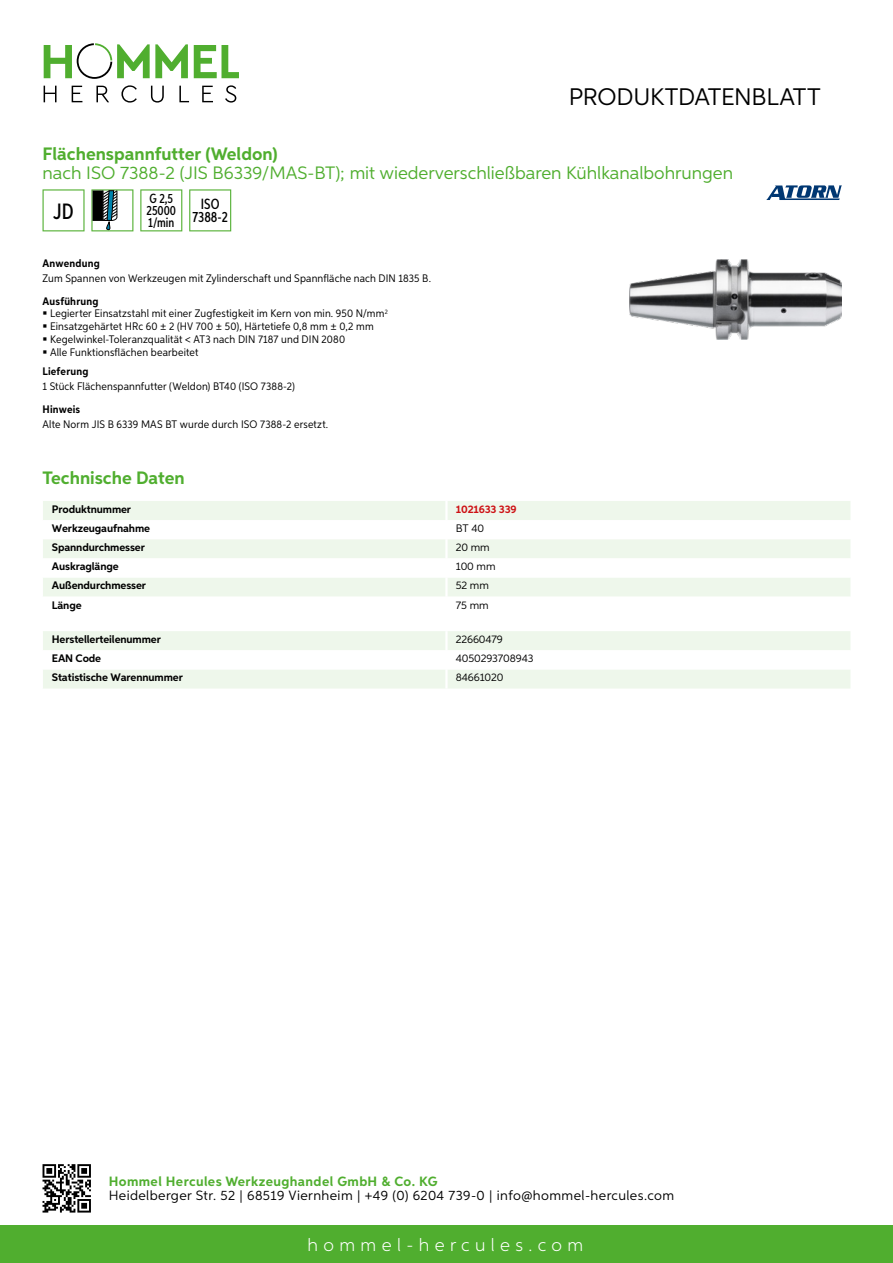
<style>
.page{position:relative;width:893px;height:1263px;background:#fff}
.page>*{position:absolute;margin:0;border:0;box-sizing:border-box;transform-origin:0 0}
.t1{font:24px "Aspira";letter-spacing:-.01em;color:#000}
.t2{font:500 22.2px "Aspira XX Nar";color:#000}
.t3{font:18px "Aspira";color:#50ae2f}
.t4{font:700 18px "Aspira";color:#50ae2f}
.t5{font:300 18px "Aspira";letter-spacing:.3em;color:#fff}
.t6{font:500 14.85px/13.4px "Aspira XX Nar";color:#000;text-align:center}
.t7{font:13.5px "Aspira";letter-spacing:.03em;color:#000}
.t8{font:700 13.5px "Aspira";letter-spacing:.03em;color:#50ae2f}
.t9{font:500 13.35px/11.9px "Aspira XX Nar";color:#000}
.t10{font:10.95px/12.8px "Aspira Nar";letter-spacing:.015em;color:#000}
.t11{font:700 10.95px "Aspira";letter-spacing:-.01em;color:#000}
.t12{font:10.95px "Aspira";letter-spacing:-.01em;color:#000}
.t13{font:700 10.95px "Aspira Nar";letter-spacing:.02em;color:#000}
.t14{font:700 10.95px "Aspira";letter-spacing:-.01em;color:#cd1013}
.s1{font-weight:700}
</style>
<div class="page">
<div style="left:0;top:1226px;width:893px;height:37px;background:#50ae2f"></div>
<svg style="left:43px;top:1164px;width:48px;height:48px"></svg>
<svg style="left:194px;top:45px;width:45px;height:33px"></svg>
<svg style="left:44px;top:43px;width:144px;height:36px"></svg>
<svg style="left:44px;top:86px;width:13px;height:16px"></svg>
<svg style="left:72px;top:86px;width:10px;height:16px"></svg>
<svg style="left:96px;top:86px;width:13px;height:16px"></svg>
<svg style="left:121px;top:85px;width:16px;height:18px"></svg>
<svg style="left:151px;top:86px;width:13px;height:17px"></svg>
<svg style="left:179px;top:86px;width:10px;height:16px"></svg>
<svg style="left:202px;top:86px;width:11px;height:16px"></svg>
<svg style="left:225px;top:85px;width:11px;height:18px"></svg>
<div style="left:43px;top:501px;width:807px;height:19px;background:#eef7eb"></div>
<svg style="left:43px;top:539px;width:807px;height:57px;fill:#eef7eb"></svg>
<hr style="left:445px;top:501px;width:3px;height:19px;background:#fff">
<hr style="left:445px;top:539px;width:3px;height:19px;background:#fff">
<hr style="left:445px;top:558px;width:3px;height:19px;background:#fff">
<hr style="left:445px;top:577px;width:3px;height:20px;background:#fff">
<svg style="left:43px;top:631px;width:807px;height:57px"></svg>
<hr style="left:445px;top:669px;width:3px;height:19px;background:#fff">
<svg style="left:43px;top:189px;width:42px;height:42px"></svg>
<svg style="left:91px;top:189px;width:42px;height:42px"></svg>
<svg style="left:140px;top:189px;width:42px;height:42px"></svg>
<svg style="left:189px;top:189px;width:42px;height:42px"></svg>
<img style="left:629px;top:259px;width:213px;height:80px">
<svg style="left:766px;top:185px;width:76px;height:15px"></svg>
<h1 class="t1" style="left:569px;top:82px;width:253px">Produktdatenblatt</h1>
<h3 class="t4" style="left:43px;top:142px;width:237px">Flächenspannfutter (Weldon)</h3>
<h3 class="t3" style="left:43px;top:162px;width:692px">nach ISO 7388-2 (JIS B6339/MAS-BT); mit wiederverschließbaren Kühlkanalbohrungen</h3>
<h2 class="t2" style="left:53px;top:197px;width:22px">JD</h2>
<p class="t9" style="left:147px;top:193px;width:31px">G 2,5<br>25000<br>1/min</p>
<h3 class="t6" style="left:193px;top:197px;width:37px">ISO<br>7388-2</h3>
<p class="t13" style="left:43px;top:257px;width:59px">Anwendung</p>
<p class="t10" style="left:43px;top:272px;width:390px">Zum Spannen von Werkzeugen mit Zylinderschaft und Spannfläche nach DIN 1835 B.</p>
<p class="t10" style="left:50px;top:294px;width:339px;text-indent:-8px"><span class="s1">Ausführung<br></span>Legierter Einsatzstahl mit einer Zugfestigkeit im Kern von min. 950 N/mm<sup>2<br></sup>Einsatzgehärtet HRc 60 ± 2 (HV 700 ± 50), Härtetiefe 0,8 mm ± 0,2 mm Kegelwinkel-Toleranzqualität &lt; AT3 nach DIN 7187 und DIN 2080<br>Alle Funktionsflächen bearbeitet</p>
<p class="t13" style="left:43px;top:364px;width:47px">Lieferung</p>
<p class="t10" style="left:43px;top:380px;width:254px">1 Stück Flächenspannfutter (Weldon) BT40 (ISO 7388-2)</p>
<p class="t13" style="left:43px;top:403px;width:39px">Hinweis</p>
<p class="t10" style="left:43px;top:418px;width:287px">Alte Norm JIS B 6339 MAS BT wurde durch ISO 7388-2 ersetzt.</p>
<h3 class="t4" style="left:43px;top:467px;width:144px">Technische Daten</h3>
<p class="t11" style="left:52px;top:502px;width:81px">Produktnummer</p>
<p class="t14" style="left:456px;top:502px;width:62px">1021633 339</p>
<p class="t11" style="left:52px;top:521px;width:100px">Werkzeugaufnahme</p>
<p class="t12" style="left:456px;top:522px;width:30px">BT 40</p>
<p class="t11" style="left:52px;top:541px;width:95px">Spanndurchmesser</p>
<p class="t12" style="left:456px;top:541px;width:35px">20 mm</p>
<p class="t11" style="left:52px;top:560px;width:68px">Auskraglänge</p>
<p class="t12" style="left:456px;top:560px;width:41px">100 mm</p>
<p class="t11" style="left:52px;top:579px;width:96px">Außendurchmesser</p>
<p class="t12" style="left:456px;top:579px;width:35px">52 mm</p>
<p class="t11" style="left:52px;top:598px;width:31px">Länge</p>
<p class="t12" style="left:456px;top:598px;width:34px">75 mm</p>
<p class="t11" style="left:52px;top:633px;width:111px">Herstellerteilenummer</p>
<p class="t12" style="left:456px;top:633px;width:49px">22660479</p>
<p class="t11" style="left:52px;top:652px;width:51px">EAN Code</p>
<p class="t12" style="left:456px;top:652px;width:79px">4050293708943</p>
<p class="t11" style="left:52px;top:671px;width:132px">Statistische Warennummer</p>
<p class="t12" style="left:456px;top:671px;width:49px">84661020</p>
<p class="t8" style="left:109px;top:1172px;width:330px">Hommel Hercules Werkzeughandel GmbH &amp; Co. KG</p>
<p class="t7" style="left:109px;top:1187px;width:567px">Heidelberger Str. 52 | 68519 Viernheim | +49 (0) 6204 739-0 | info@hommel-hercules.com</p>
<h3 class="t5" style="left:307px;top:1234px;width:277px">hommel-hercules.com</h3>
</div>
